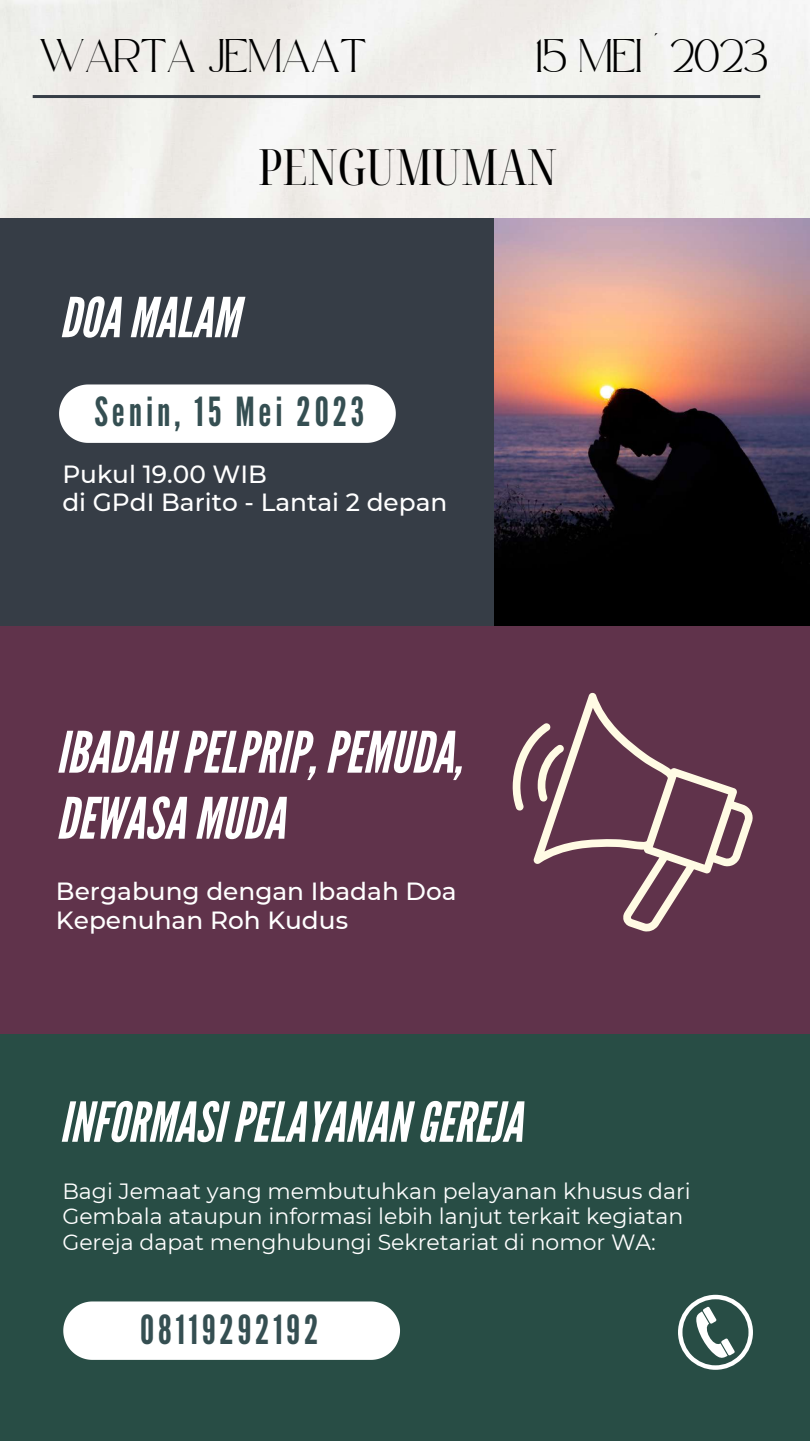
<style>
.page{position:relative;width:810px;height:1441px;background:#fff}
.page>*{position:absolute;margin:0;border:0;box-sizing:border-box;transform-origin:0 0}
.t1{font:italic 57px/66px "League Gothic";color:#fff}
.t2{font:italic 55px "League Gothic";color:#fff}
.t3{font:extra-condensed 50px "Noto Serif Display";color:#000}
.t4{font:40px "League Gothic";letter-spacing:.095em;color:#354f52}
.t5{font:500 24.8px/28.5px "Montserrat";color:#fff}
.t6{font:23px "Safira March";color:#000}
.t7{font:22px/25.5px "Montserrat";color:#fff}
</style>
<div class="page">
<hr style="left:33px;top:95px;width:727px;height:3px;background:#363d46">
<div style="left:0;top:1033px;width:810px;height:407px;background:#284d45"></div>
<div style="left:63px;top:1301px;width:337px;height:58px;background:#fff"></div>
<svg style="left:678px;top:1294px;width:75px;height:75px"></svg>
<div style="left:0;top:625px;width:810px;height:408px;background:#60334b"></div>
<div style="left:0;top:218px;width:810px;height:407px;background:#363d46"></div>
<img style="left:495px;top:218px;width:315px;height:407px">
<svg style="left:59px;top:384px;width:337px;height:59px;background:#f5f5f6"></svg>
<svg style="left:513px;top:692px;width:240px;height:239px"></svg>
<p class="t6" style="left:39px;top:51px;width:329px">WARTA JEMAAT</p>
<p class="t6" style="left:536px;top:51px;width:233px">15 MEI ' 2023</p>
<h3 class="t3" style="left:258px;top:131px;width:300px">PENGUMUMAN</h3>
<h2 class="t2" style="left:60px;top:286px;width:181px">DOA MALAM</h2>
<h3 class="t4" style="left:94px;top:389px;width:271px">Senin, 15 Mei 2023</h3>
<p class="t5" style="left:62px;top:459px;width:387px">Pukul 19.00 WIB<br>di GPdI Barito - Lantai 2 depan</p>
<h1 class="t1" style="left:56px;top:720px;width:408px">IBADAHPELPRIP,PEMUDA,<br>DEWASA MUDA</h1>
<p class="t5" style="left:56px;top:877px;width:402px">Bergabung dengan Ibadah Doa<br>Kepenuhan Roh Kudus</p>
<h2 class="t2" style="left:60px;top:1090px;width:465px">INFORMASIPELAYANANGEREJA</h2>
<p class="t7" style="left:62px;top:1177px;width:630px">Bagi Jemaat yang membutuhkan pelayanan khusus dari<br>Gembala ataupun informasi lebih lanjut terkait kegiatan<br>Gereja dapat menghubungi Sekretariat di nomor WA:</p>
<h3 class="t4" style="left:140px;top:1306px;width:180px">08119292192</h3>
</div>
